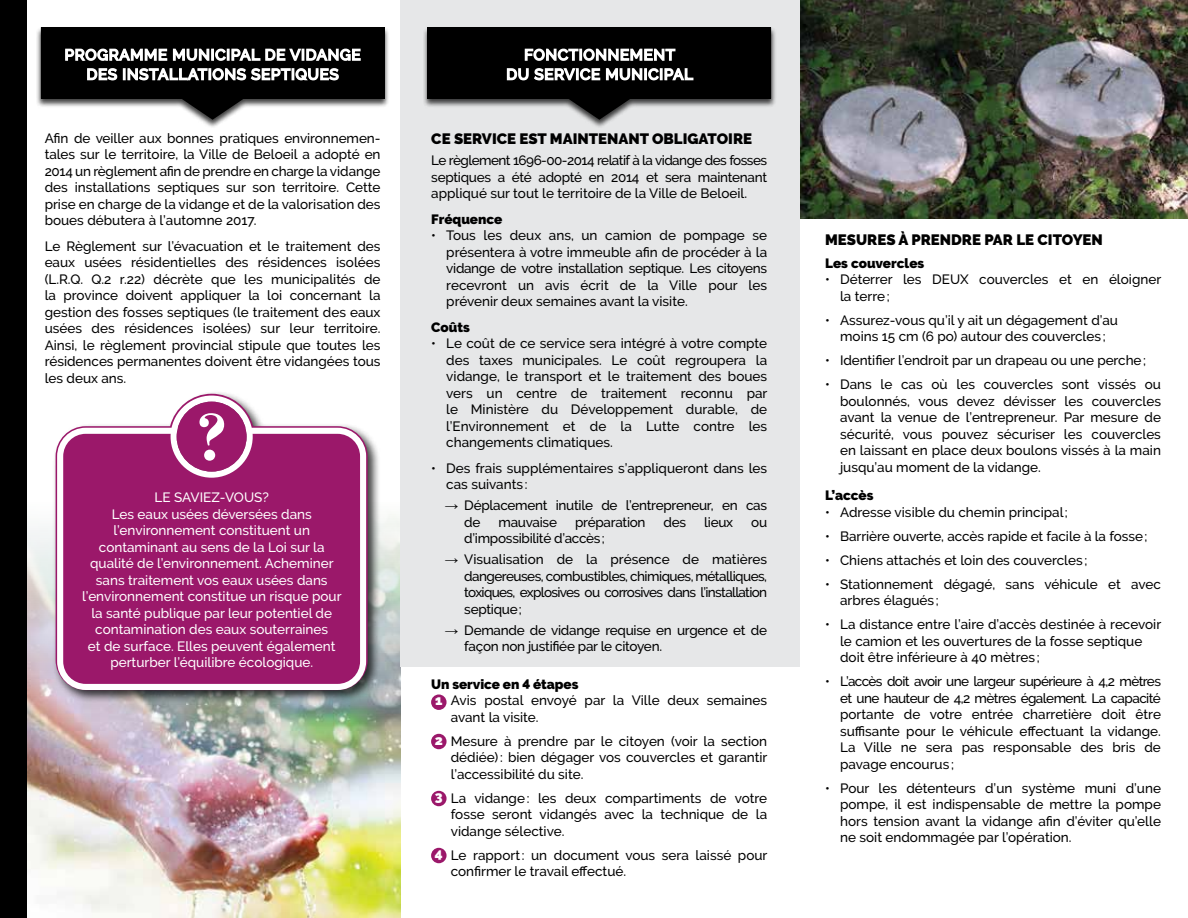
<style>
.page{position:relative;width:1188px;height:918px;background:#fff}
.page>*{position:absolute;margin:0;border:0;box-sizing:border-box;transform-origin:0 0}
.t1{font:700 70.5px "Bodoni BT";color:#fff}
.t2{font:900 15px "Raleway";color:#000}
.t3{font:500 13.5px/16.5px "Raleway";color:#000;text-align:justify}
.t4{font:500 13.5px/16.5px "Raleway";color:#fff;text-align:center}
.t5{font:500 13.5px/16.5px "Raleway";letter-spacing:-.02em;color:#000}
.t6{font:900 13.5px "Raleway";letter-spacing:-.005em;color:#000}
.s1{font-family:"Arial";font-weight:400}
.s2{font-weight:900;color:#fff}
</style>
<div class="page">
<img style="left:799px;top:0;width:389px;height:218px">
<img style="left:27px;top:514px;width:373px;height:404px">
<div style="left:0;top:0;width:27px;height:918px;background:#000"></div>
<div style="left:36px;top:27px;width:354px;height:102px;background:#000;opacity:.75"></div>
<div style="left:400px;top:0;width:399px;height:667px;background:#e6e7e8"></div>
<div style="left:431px;top:695px;width:16px;height:15px;background:#9b186a;border-radius:50%"></div>
<div style="left:431px;top:734px;width:16px;height:15px;background:#9b186a;border-radius:50%"></div>
<div style="left:431px;top:791px;width:16px;height:15px;background:#9b186a;border-radius:50%"></div>
<div style="left:431px;top:848px;width:16px;height:15px;background:#9b186a;border-radius:50%"></div>
<svg style="left:41px;top:27px;width:343px;height:93px"></svg>
<div style="left:52px;top:390px;width:328px;height:313px;background:#000;opacity:.75"></div>
<svg style="left:56px;top:394px;width:312px;height:296px"></svg>
<svg style="left:57px;top:428px;width:309px;height:262px;background:#a22a75"></svg>
<svg style="left:171px;top:396px;width:82px;height:82px"></svg>
<div style="left:423px;top:27px;width:353px;height:102px;background:#000;opacity:.75"></div>
<svg style="left:428px;top:27px;width:343px;height:93px;background:#3a3a3a"></svg>
<p class="t3" style="left:45px;top:130px;width:337px">Afin de veiller aux bonnes pratiques environnemen&shy;tales sur le territoire, la Ville de Beloeil a adopté en 2014 un règlement afin de prendre en charge la vidange des installations septiques sur son territoire. Cette prise en charge de la vidange et de la valorisation des boues débutera à l’automne 2017.</p>
<p class="t3" style="left:45px;top:238px;width:337px">Le Règlement sur l’évacuation et le traitement des eaux usées résidentielles des résidences isolées (L.R.Q. Q.2 r.22) décrète que les municipalités de la province doivent appliquer la loi concernant la gestion des fosses septiques (le traitement des eaux usées des résidences isolées) sur leur territoire.<br>Ainsi, le règlement provincial stipule que toutes les résidences permanentes doivent être vidangées tous les deux ans.</p>
<h1 class="t1" style="left:196px;top:393px;width:33px">?</h1>
<p class="t4" style="left:82px;top:489px;width:261px">LE SAVIEZ-VOUS?<br>Les eaux usées déversées dans l’environnement constituent un contaminant au sens de la Loi sur la qualité de l’environnement. Acheminer sans traitement vos eaux usées dans l’environnement constitue un risque pour la santé publique par leur potentiel de contamination des eaux souterraines<br>et de surface. Elles peuvent également perturber l’équilibre écologique.</p>
<p class="t2" style="left:431px;top:130px;width:322px">CE SERVICE EST MAINTENANT OBLIGATOIRE</p>
<p class="t3" style="left:431px;top:152px;width:337px">Le règlement 1696-00-2014 relatif à la vidange des fosses septiques a été adopté en 2014 et sera maintenant appliqué sur tout le territoire de la Ville de Beloeil.</p>
<p class="t6" style="left:431px;top:211px;width:73px">Fréquence</p>
<p class="t3" style="left:446px;top:227px;width:322px;text-indent:-15px">• Tous les deux ans, un camion de pompage se présentera à votre immeuble afin de procéder à la vidange de votre installation septique. Les citoyens recevront un avis écrit de la Ville pour les prévenir deux semaines avant la visite.</p>
<p class="t6" style="left:431px;top:319px;width:40px">Coûts</p>
<p class="t3" style="left:446px;top:335px;width:323px;text-indent:-15px">• Le coût de ce service sera intégré à votre compte des taxes municipales. Le coût regroupera la vidange, le transport et le traitement des boues vers un centre de traitement reconnu par le Ministère du Développement durable, de l’Environnement et de la Lutte contre les changements climatiques.</p>
<p class="t3" style="left:446px;top:460px;width:322px;text-indent:-15px">• Des frais supplémentaires s’appliqueront dans les cas suivants :</p>
<p class="t5" style="left:464px;top:497px;width:304px;text-indent:-19px"><span class="s1">→</span> Déplacement inutile de l’entrepreneur, en cas de</p>
<p class="t5" style="left:499px;top:514px;width:60px">mauvaise</p>
<p class="t5" style="left:575px;top:514px;width:72px">préparation</p>
<p class="t3" style="left:664px;top:514px;width:24px">des</p>
<p class="t3" style="left:704px;top:514px;width:30px">lieux</p>
<p class="t3" style="left:751px;top:514px;width:17px">ou</p>
<p class="t5" style="left:464px;top:530px;width:142px">d’impossibilité d’accès;</p>
<p class="t3" style="left:464px;top:551px;width:304px;text-indent:-19px"><span class="s1">→</span> Visualisation de la présence de matières dangereuses, combustibles, chimiques, métalliques, toxiques, explosives ou corrosives dans l’installation septique;</p>
<p class="t5" style="left:464px;top:622px;width:304px;text-indent:-19px"><span class="s1">→</span> Demande de vidange requise en urgence et de façon non justifiée par le citoyen.</p>
<p class="t6" style="left:431px;top:676px;width:149px">Un service en 4 étapes</p>
<p class="t3" style="left:435px;top:692px;width:334px"><span class="s2">1</span> Avis postal envoyé par la Ville deux semaines</p>
<p class="t3" style="left:451px;top:709px;width:89px">avant la visite.</p>
<p class="t3" style="left:451px;top:733px;width:318px;text-indent:-16px"><span class="s2">2</span> Mesure à prendre par le citoyen (voir la section dédiée): bien dégager vos couvercles et garantir l’accessibilité du site.</p>
<p class="t3" style="left:451px;top:790px;width:318px;text-indent:-16px"><span class="s2">3</span> La vidange: les deux compartiments de votre fosse seront vidangés avec la technique de la vidange sélective.</p>
<p class="t3" style="left:451px;top:847px;width:318px;text-indent:-16px"><span class="s2">4</span> Le rapport: un document vous sera laissé pour confirmer le travail effectué.</p>
<p class="t2" style="left:825px;top:231px;width:279px">MESURES À PRENDRE PAR LE CITOYEN</p>
<p class="t6" style="left:825px;top:255px;width:101px">Les couvercles</p>
<p class="t3" style="left:840px;top:271px;width:323px;text-indent:-15px">• Déterrer les DEUX couvercles et en éloigner la terre;</p>
<p class="t3" style="left:825px;top:312px;width:294px;text-align:center">• Assurez-vous qu’il y ait un dégagement d’au moins 15 cm (6 po) autour des couvercles ;</p>
<p class="t3" style="left:825px;top:352px;width:322px">• Identifier l’endroit par un drapeau ou une perche;</p>
<p class="t3" style="left:840px;top:376px;width:322px;text-indent:-15px">• Dans le cas où les couvercles sont vissés ou boulonnés, vous devez dévisser les couvercles avant la venue de l’entrepreneur. Par mesure de sécurité, vous pouvez sécuriser les couvercles en laissant en place deux boulons vissés à la main jusqu’au moment de la vidange.</p>
<p class="t6" style="left:825px;top:488px;width:50px">L’accès</p>
<p class="t3" style="left:825px;top:504px;width:244px">• Adresse visible du chemin principal;</p>
<p class="t3" style="left:825px;top:528px;width:324px">• Barrière ouverte, accès rapide et facile à la fosse;</p>
<p class="t3" style="left:825px;top:552px;width:264px">• Chiens attachés et loin des couvercles ;</p>
<p class="t3" style="left:840px;top:576px;width:322px;text-indent:-15px">• Stationnement dégagé, sans véhicule et avec arbres élagués ;</p>
<p class="t3" style="left:840px;top:616px;width:323px;text-align:left;text-indent:-15px">• La distance entre l’aire d’accès destinée à recevoir le camion et les ouvertures de la fosse septique doit être inférieure à 40 mètres ;</p>
<p class="t3" style="left:840px;top:673px;width:322px;text-indent:-15px">• L’accès doit avoir une largeur supérieure à 4,2 mètres et une hauteur de 4,2 mètres également. La capacité portante de votre entrée charretière doit être suffisante pour le véhicule effectuant la vidange.<br>La Ville ne sera pas responsable des bris de pavage encourus ;</p>
<p class="t3" style="left:840px;top:780px;width:322px;text-indent:-15px">• Pour les détenteurs d’un système muni d’une pompe, il est indispensable de mettre la pompe hors tension avant la vidange afin d’éviter qu’elle ne soit endommagée par l’opération.</p>
</div>
